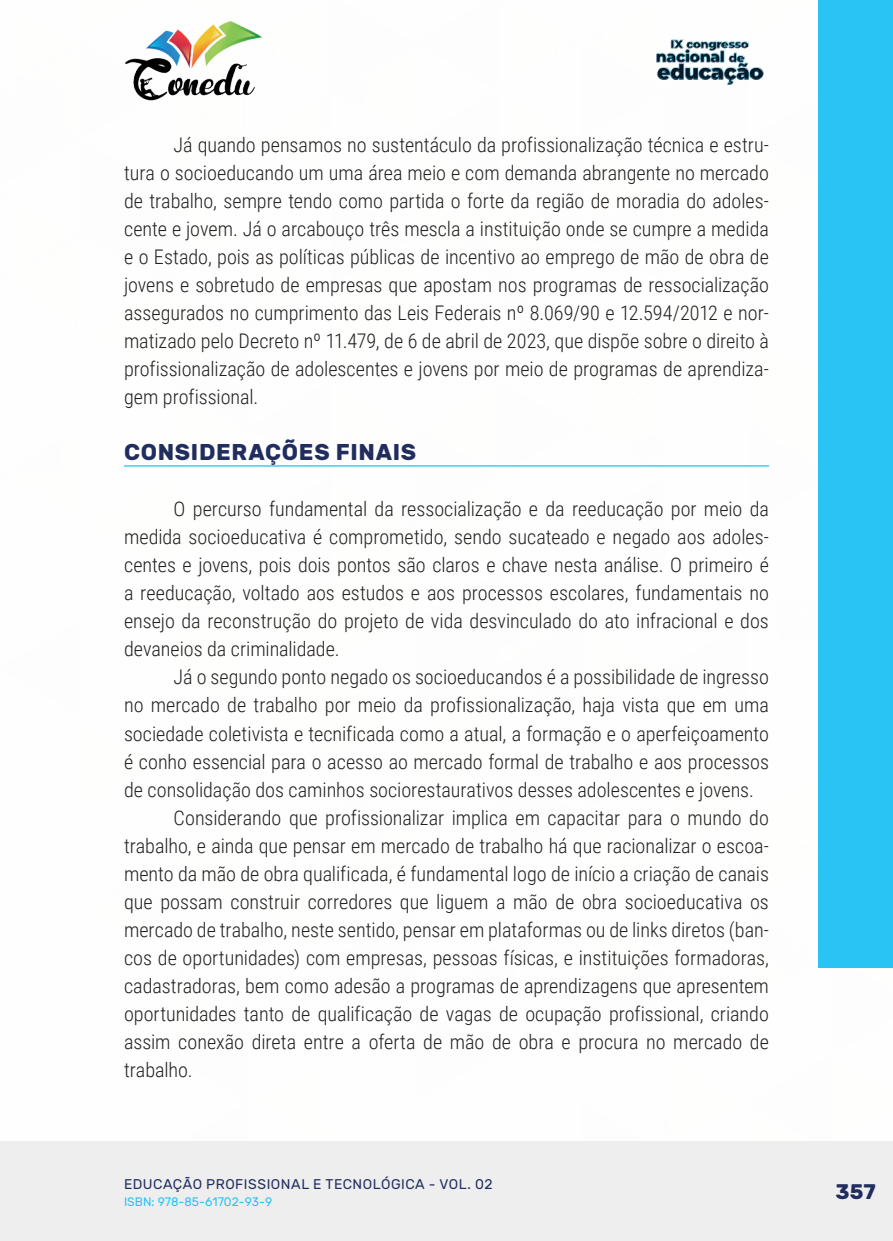
<style>
.page{position:relative;width:893px;height:1241px;background:#fff}
.page>*{position:absolute;margin:0;border:0;box-sizing:border-box;transform-origin:0 0}
._10_SUBTITULO{font:700 22.75px "Rubik";letter-spacing:.03em;color:#202d5e}
.t1{font:700 21px "Rubik";color:#202d5e}
._9_CORPO{font:300 20.12px/28px "Roboto Condensed";color:#231f20;text-align:justify}
.t2{font:14px "Rubik";letter-spacing:.035em;color:#202d5e}
.t3{font:12.25px "Rubik";color:#29c4f3}
</style>
<div class="page">
<div style="left:0;top:1141px;width:893px;height:99px;background:#eeeeef"></div>
<div style="left:819px;top:0;width:74px;height:967px;background:#29c4f3"></div>
<img style="left:125px;top:20px;width:137px;height:81px">
<img style="left:656px;top:39px;width:108px;height:46px">
<hr style="left:124px;top:465px;width:645px;height:1px;background:#29c4f3">
<p class="_9_CORPO" style="left:124px;top:130px;width:646px;text-indent:50px">Já quando pensamos no sustentáculo da profissionalização técnica e estru&shy;tura o socioeducando um uma área meio e com demanda abrangente no mercado de trabalho, sempre tendo como partida o forte da região de moradia do adoles&shy;cente e jovem. Já o arcabouço três mescla a instituição onde se cumpre a medida e o Estado, pois as políticas públicas de incentivo ao emprego de mão de obra de jovens e sobretudo de empresas que apostam nos programas de ressocialização assegurados no cumprimento das Leis Federais nº 8.069/90 e 12.594/2012 e nor&shy;matizado pelo Decreto nº 11.479, de 6 de abril de 2023, que dispõe sobre o direito à profissionalização de adolescentes e jovens por meio de programas de aprendiza&shy;gem profissional.</p>
<p class="_10_SUBTITULO" style="left:124px;top:439px;width:294px">CONSIDERAÇÕES FINAIS</p>
<p class="_9_CORPO" style="left:124px;top:494px;width:646px;text-indent:50px">O percurso fundamental da ressocialização e da reeducação por meio da medida socioeducativa é comprometido, sendo sucateado e negado aos adoles&shy;centes e jovens, pois dois pontos são claros e chave nesta análise. O primeiro é a reeducação, voltado aos estudos e aos processos escolares, fundamentais no ensejo da reconstrução do projeto de vida desvinculado do ato infracional e dos devaneios da criminalidade.</p>
<p class="_9_CORPO" style="left:124px;top:662px;width:646px;text-indent:50px">Já o segundo ponto negado os socioeducandos é a possibilidade de ingresso no mercado de trabalho por meio da profissionalização, haja vista que em uma sociedade coletivista e tecnificada como a atual, a formação e o aperfeiçoamento é conho essencial para o acesso ao mercado formal de trabalho e aos processos de consolidação dos caminhos sociorestaurativos desses adolescentes e jovens.</p>
<p class="_9_CORPO" style="left:124px;top:802px;width:646px;text-indent:50px">Considerando que profissionalizar implica em capacitar para o mundo do trabalho, e ainda que pensar em mercado de trabalho há que racionalizar o escoa&shy;mento da mão de obra qualificada, é fundamental logo de início a criação de canais que possam construir corredores que liguem a mão de obra socioeducativa os mercado de trabalho, neste sentido, pensar em plataformas ou de links diretos (ban&shy;cos de oportunidades) com empresas, pessoas físicas, e instituições formadoras, cadastradoras, bem como adesão a programas de aprendizagens que apresentem oportunidades tanto de qualificação de vagas de ocupação profissional, criando assim conexão direta entre a oferta de mão de obra e procura no mercado de trabalho.</p>
<p class="t2" style="left:124px;top:1175px;width:370px">EDUCAÇÃO PROFISSIONAL E TECNOLÓGICA - VOL. 02</p>
<p class="t3" style="left:124px;top:1194px;width:150px">ISBN: 978-85-61702-93-9</p>
<p class="t1" style="left:836px;top:1179px;width:42px">357</p>
</div>
